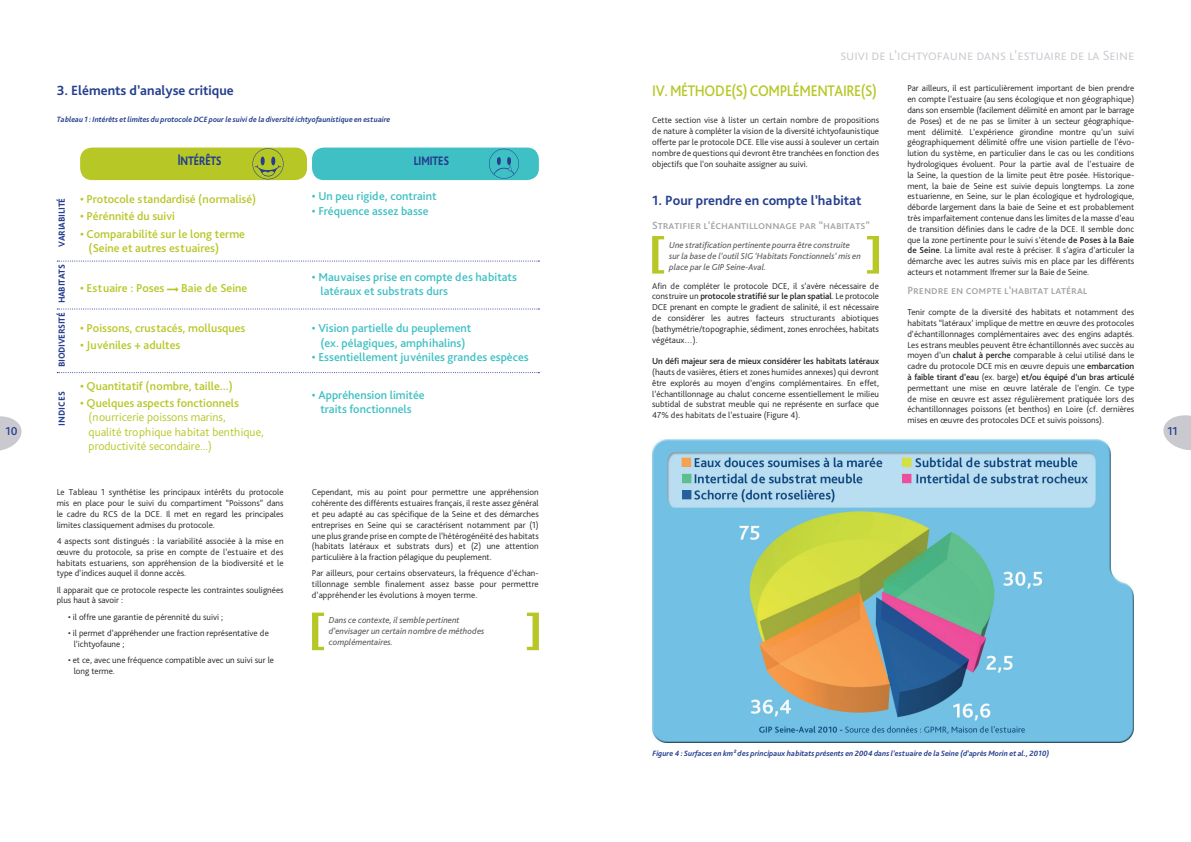
<style>
.page{position:relative;width:1191px;height:842px;background:#fff}
.page>*{position:absolute;margin:0;border:0;box-sizing:border-box;transform-origin:0 0}
.t1{font:500 16px "Bliss Pro";letter-spacing:.04em;color:#b6c726;scale:.89 1}
.t2{font:700 16px "Bliss Pro";letter-spacing:-.04em;color:#253f8e;scale:.78 1}
.t3{font:700 14px "Bliss Pro";color:#253f8e}
.t4{font:300 14px "Bliss Pro";color:#cac9d0}
.t5{font:500 12px/14.4px "Bliss Pro";color:#b6c726}
.t6{font:500 12px/14.4px "Bliss Pro";color:#3ec0c4;text-align:center}
.t7{font:300 12px/14.4px "Bliss Pro";color:#b6c726}
.t8{font:500 12px "Bliss Pro";color:#253f8e}
.t9{font:700 11.5px "Bliss Pro";letter-spacing:-.03em;color:#253f8e;scale:.9 1}
.t10{font:700 11.5px "Bliss Pro";letter-spacing:.01em;color:#253f8e;scale:.9 1}
.t11{font:500 11px "Bliss Pro";color:#a4a5a9}
.t12{font:300 9px/10.8px "Bliss Pro";color:#231f20;text-align:justify}
.t13{font:italic 9px/10.8px "Bliss Pro";color:#57585a}
.t14{font:500 9px "Bliss Pro";color:#231f20}
.t15{font:italic 700 8px "Bliss Pro";color:#253f8e}
.s1{font-weight:500}
.s2{font-family:"Arrowstfb";font-weight:400;font-size:8.4px}
</style>
<div class="page">
<svg style="left:0;top:416px;width:22px;height:35px"></svg>
<svg style="left:1163px;top:415px;width:28px;height:35px"></svg>
<div style="left:80px;top:148px;width:227px;height:32px;background:#b6c726;border-radius:12px"></div>
<div style="left:312px;top:148px;width:227px;height:32px;background:#3ec0c4;border-radius:12px"></div>
<svg style="left:252px;top:148px;width:31px;height:31px"></svg>
<svg style="left:489px;top:149px;width:30px;height:30px"></svg>
<svg style="left:57px;top:372px;width:482px;height:1px"></svg>
<svg style="left:57px;top:261px;width:482px;height:1px"></svg>
<svg style="left:57px;top:308px;width:482px;height:2px"></svg>
<svg style="left:527px;top:613px;width:12px;height:37px"></svg>
<svg style="left:312px;top:613px;width:12px;height:37px"></svg>
<img style="left:653px;top:439px;width:480px;height:303px">
<svg style="left:867px;top:236px;width:12px;height:38px"></svg>
<svg style="left:652px;top:236px;width:12px;height:38px"></svg>
<h2 class="t4" style="left:840px;top:46px;width:295px">suivi de l’ichtyofaune dans l’estuaire de la Seine</h2>
<h1 class="t1" style="left:652px;top:81px;width:254px">IV. Méthode(s) com plém entai re(s)</h1>
<p class="t12" style="left:652px;top:115px;width:228px">Cette section vise à lister un certain nombre de propositions de nature à compléter la vision de la diversité ichtyofaunistique offerte par le protocole DCE. Elle vise aussi à soulever un certain nombre de questions qui devront être tranchées en fonction des objectifs que l’on souhaite assigner au suivi.</p>
<h2 class="t3" style="left:652px;top:192px;width:211px">1. Pour prendre en compte l’habitat</h2>
<p class="t11" style="left:652px;top:218px;width:219px">Stratifier l’échantillonnage par “habitats”</p>
<p class="t13" style="left:669px;top:239px;width:193px">Une stratification pertinente pourra être construite sur la base de l’outil SIG ‘Habitats Fonctionnels’ mis en place par le GIP Seine-Aval.</p>
<p class="t12" style="left:652px;top:280px;width:228px">Afin de compléter le protocole DCE, il s’avère nécessaire de construire un <span class="s1">protocole stratifié sur le plan spatial</span>. Le protocole DCE prenant en compte le gradient de salinité, il est nécessaire de considérer les autres facteurs structurants abiotiques (bathymétrie/topographie, sédiment, zones enrochées, habitats végétaux…).</p>
<p class="t14" style="left:652px;top:356px;width:228px">Un défi majeur sera de mieux considérer les habitats latéraux</p>
<p class="t12" style="left:652px;top:366px;width:228px">(hauts de vasières, étiers et zones humides annexes) qui devront être explorés au moyen d’engins complémentaires. En effet, l’échantillonnage au chalut concerne essentiellement le milieu subtidal de substrat meuble qui ne représente en surface que 47% des habitats de l’estuaire (Figure 4).</p>
<h2 class="t3" style="left:57px;top:82px;width:179px">3. Eléments d’analyse critique</h2>
<p class="t12" style="left:907px;top:83px;width:228px">Par ailleurs, il est particulièrement important de bien prendre en compte l’estuaire (au sens écologique et non géographique) dans son ensemble (facilement délimité en amont par le barrage de Poses) et de ne pas se limiter à un secteur géographique&shy;ment délimité. L’expérience girondine montre qu’un suivi géographiquement délimité offre une vision partielle de l’évo&shy;lution du système, en particulier dans le cas ou les conditions hydrologiques évoluent. Pour la partie aval de l’estuaire de la Seine, la question de la limite peut être posée. Historique&shy;ment, la baie de Seine est suivie depuis longtemps. La zone estuarienne, en Seine, sur le plan écologique et hydrologique, déborde largement dans la baie de Seine et est probablement très imparfaitement contenue dans les limites de la masse d’eau de transition définies dans le cadre de la DCE. I l semble donc que la zone pertinente pour le suivi s’étende <span class="s1">de Poses à la Baie de Seine</span>. La limite aval reste à préciser. I l s’agira d’articuler la démarche avec les autres suivis mis en place par les différents acteurs et notamment Ifremer sur la Baie de Seine.</p>
<p class="t11" style="left:907px;top:283px;width:181px">Prendre en compte l’habitat latéral</p>
<p class="t12" style="left:907px;top:307px;width:228px">Tenir compte de la diversité des habitats et notamment des habitats “latéraux’ implique de mettre en œuvre des protocoles d’échantillonnages complémentaires avec des engins adaptés.<br>Les estrans meubles peuvent être échantillonnés avec succès au moyen d’un <span class="s1">chalut à perche</span> comparable à celui utilisé dans le cadre du protocole DCE mis en œuvre depuis une <span class="s1">embarcation à faible tirant d’eau</span> (ex. barge) <span class="s1">et/ou équipé d’un bras articulé </span>permettant une mise en œuvre latérale de l’engin. Ce type de mise en œuvre est assez régulièrement pratiquée lors des échantillonnages poissons (et benthos) en Loire (cf. dernières mises en œuvre des protocoles DCE et suivis poissons).</p>
<p class="t15" style="left:57px;top:114px;width:335px">Tableau 1 : Intérêts et limites du protocole DCE pour le suivi de la diversité ichtyofaunistique en estuaire</p>
<h1 class="t2" style="left:177px;top:150px;width:58px">Intérêts</h1>
<h3 class="t5" style="left:80px;top:192px;width:178px">• Protocole standardisé (normalisé)</h3>
<h3 class="t5" style="left:80px;top:209px;width:96px">• Pérénnité du suivi</h3>
<h3 class="t5" style="left:89px;top:226px;width:158px;text-indent:-9px">• Comparabilité sur le long terme (Seine et autres estuaires)</h3>
<h3 class="t5" style="left:80px;top:281px;width:169px">• Estuaire : Poses <span class="s2">y</span> Baie de Seine</h3>
<h3 class="t5" style="left:80px;top:321px;width:167px">• Poissons, crustacés, mollusques</h3>
<h3 class="t5" style="left:80px;top:338px;width:102px">• Juvéniles + adultes</h3>
<h3 class="t5" style="left:80px;top:378px;width:154px">• Quantitatif (nombre, taille...)</h3>
<h3 class="t5" style="left:80px;top:395px;width:160px">• Quelques aspects fonctionnels</h3>
<h3 class="t7" style="left:89px;top:410px;width:177px">(nourricerie poissons marins,<br>qualité trophique habitat benthique, productivité secondaire...)</h3>
<h1 class="t2" style="left:413px;top:150px;width:47px">limites</h1>
<h3 class="t6" style="left:312px;top:189px;width:126px">• Un peu rigide, contraint</h3>
<h3 class="t6" style="left:312px;top:203px;width:118px">• Fréquence assez basse</h3>
<p class="t9" style="left:54px;top:247px;width:56px;rotate:-90deg">variabilité</p>
<p class="t9" style="left:54px;top:303px;width:45px;rotate:-90deg">habitats</p>
<h3 class="t6" style="left:320px;top:269px;width:198px;text-align:left;text-indent:-9px">• Mauvaises prise en compte des habitats latéraux et substrats durs</h3>
<h3 class="t6" style="left:312px;top:321px;width:161px">• Vision partielle du peuplement (ex. pélagiques, amphihalins)</h3>
<h3 class="t6" style="left:312px;top:350px;width:218px">• Essentiellement juvéniles grandes espèces</h3>
<h3 class="t6" style="left:312px;top:387px;width:114px">• Appréhension limitée traits fonctionnels</h3>
<p class="t9" style="left:54px;top:367px;width:62px;rotate:-90deg">biodiversité</p>
<p class="t10" style="left:54px;top:426px;width:40px;rotate:-90deg">indices</p>
<h3 class="t8" style="left:6px;top:424px;width:13px">10</h3>
<h3 class="t8" style="left:1167px;top:424px;width:12px">11</h3>
<p class="t12" style="left:57px;top:487px;width:228px">Le Tableau 1 synthétise les principaux intérêts du protocole mis en place pour le suivi du compartiment “Poissons” dans le cadre du RCS de la DCE. I l met en regard les principales limites classiquement admises du protocole.</p>
<p class="t12" style="left:57px;top:535px;width:228px">4 aspects sont distingués : la variabilité associée à la mise en œuvre du protocole, sa prise en compte de l’estuaire et des habitats estuariens, son appréhension de la biodiversité et le type d’indices auquel il donne accès.</p>
<p class="t12" style="left:57px;top:584px;width:228px">I l apparait que ce protocole respecte les contraintes soulignées plus haut à savoir :</p>
<p class="t12" style="left:68px;top:611px;width:157px">• il offre une garantie de pérennité du suivi ;</p>
<p class="t12" style="left:74px;top:627px;width:197px;text-indent:-6px">• il permet d’appréhender une fraction représentative de l’ichtyofaune ;</p>
<p class="t12" style="left:74px;top:654px;width:202px;text-indent:-6px">• et ce, avec une fréquence compatible avec un suivi sur le long terme.</p>
<p class="t12" style="left:312px;top:487px;width:228px">Cependant, mis au point pour permettre une appréhension cohérente des différents estuaires français, il reste assez général et peu adapté au cas spécifique de la Seine et des démarches entreprises en Seine qui se caractérisent notamment par (1) une plus grande prise en compte de l’hétérogénéité des habitats (habitats latéraux et substrats durs) et (2) une attention particulière à la fraction pélagique du peuplement.</p>
<p class="t12" style="left:312px;top:568px;width:228px">Par ailleurs, pour certains observateurs, la fréquence d’échan&shy;tillonnage semble finalement assez basse pour permettre d’appréhender les évolutions à moyen terme.</p>
<p class="t13" style="left:329px;top:614px;width:157px">Dans ce contexte, il semble pertinent d’envisager un certain nombre de méthodes complémentaires.</p>
<p class="t15" style="left:652px;top:749px;width:398px">Figure 4 : Surfaces en km² des principaux habitats présents en 2004 dans l’estuaire de la Seine (d’après Morin et al., 2010)</p>
</div>
